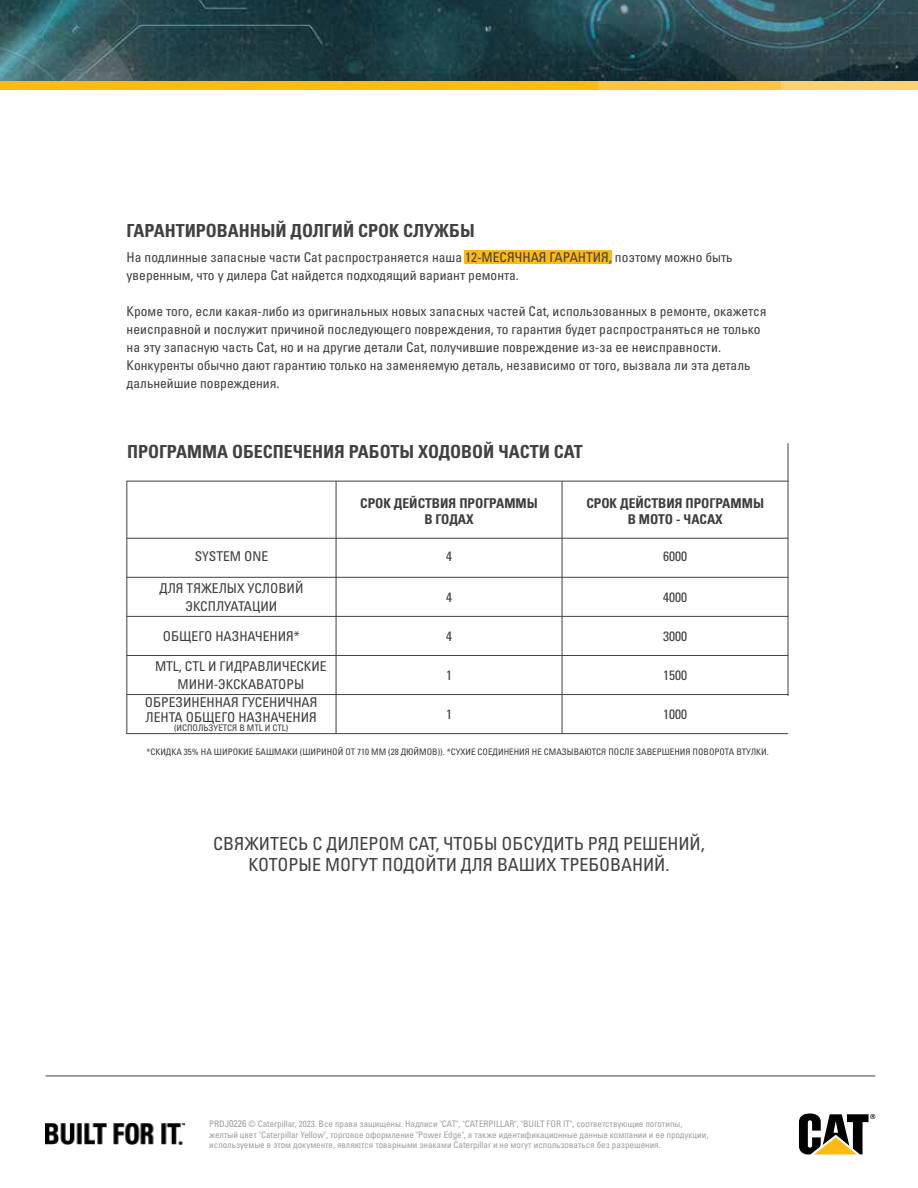
<style>
.page{position:relative;width:918px;height:1188px;background:#fff}
.page>*{position:absolute;margin:0;border:0;box-sizing:border-box;transform-origin:0 0}
.t1{font:condensed 18px/21px "Univers LTCYR 57";color:#414042;text-align:center}
.t2{font:18px "Univers LTCYR 67 Bold Cond";color:#414042}
.t3{font:condensed 13.5px/18px "Univers LTCYR 57";color:#414042}
.t4{font:condensed 13.5px/18px "Univers LTCYR 57";color:#3d3c3e;text-align:center}
.t5{font:13.5px/16.2px "Univers LTCYR 67 Bold Cond";color:#3d3c3e;text-align:center}
.t6{font:condensed 9px/10.8px "Univers LTCYR 57";color:#9d9fa2}
.t7{font:condensed 9px "Univers LTCYR 57";color:#3d3c3e}
.s1{font-size:9.75px}
</style>
<div class="page">
<svg style="left:799px;top:1114px;width:76px;height:40px"></svg>
<img style="left:45px;top:1123px;width:139px;height:22px">
<hr style="left:46px;top:1076px;width:829px;height:1px;background:#414042">
<hr style="left:788px;top:443px;width:1px;height:253px;background:#414042">
<div style="left:465px;top:251px;width:147px;height:13px;background:#fdba12"></div>
<hr style="left:127px;top:481px;width:661px;height:1px;background:#414042">
<hr style="left:127px;top:481px;width:1px;height:253px;background:#414042">
<hr style="left:562px;top:481px;width:1px;height:253px;background:#414042">
<hr style="left:336px;top:481px;width:1px;height:253px;background:#414042">
<hr style="left:127px;top:538px;width:661px;height:1px;background:#414042">
<hr style="left:127px;top:577px;width:661px;height:1px;background:#414042">
<hr style="left:127px;top:616px;width:661px;height:1px;background:#414042">
<hr style="left:127px;top:655px;width:661px;height:1px;background:#414042">
<hr style="left:127px;top:694px;width:661px;height:1px;background:#414042">
<hr style="left:127px;top:733px;width:661px;height:1px;background:#414042">
<img style="left:0;top:0;width:918px;height:81px">
<div style="left:597px;top:81px;width:184px;height:8px;background:#fec341"></div>
<div style="left:781px;top:81px;width:137px;height:8px;background:#ffd072"></div>
<div style="left:0;top:81px;width:597px;height:8px;background:#fdba12"></div>
<p class="t2" style="left:127px;top:219px;width:350px">ГАРАНТИРОВАННЫЙ ДОЛГИЙ СРОК СЛУЖБЫ</p>
<p class="t3" style="left:127px;top:247px;width:607px">На подлинные запасные части Cat распространяется наша 12-МЕСЯЧНАЯ ГАРАНТИЯ, поэтому можно быть уверенным, что у дилера Cat найдется подходящий вариант ремонта.</p>
<p class="t3" style="left:127px;top:301px;width:641px">Кроме того, если какая-либо из оригинальных новых запасных частей Cat, использованных в ремонте, окажется неисправной и послужит причиной последующего повреждения, то гарантия будет распространяться не только на эту запасную часть Cat, но и на другие детали Cat, получившие повреждение из-за ее неисправности.<br>Конкуренты обычно дают гарантию только на заменяемую деталь, независимо от того, вызвала ли эта деталь дальнейшие повреждения.</p>
<p class="t2" style="left:127px;top:441px;width:457px">ПРОГРАММА ОБЕСПЕЧЕНИЯ РАБОТЫ ХОДОВОЙ ЧАСТИ CAT</p>
<p class="t5" style="left:360px;top:495px;width:179px">СРОК ДЕЙСТВИЯ ПРОГРАММЫ<br>В ГОДАХ</p>
<p class="t5" style="left:586px;top:495px;width:179px">СРОК ДЕЙСТВИЯ ПРОГРАММЫ<br>В МОТО - ЧАСАХ</p>
<p class="t4" style="left:195px;top:547px;width:75px">SYSTEM ONE</p>
<p class="t4" style="left:446px;top:547px;width:7px">4</p>
<p class="t4" style="left:663px;top:547px;width:25px">6000</p>
<p class="t4" style="left:446px;top:588px;width:7px">4</p>
<p class="t4" style="left:663px;top:588px;width:25px">4000</p>
<p class="t4" style="left:446px;top:627px;width:7px">4</p>
<p class="t4" style="left:663px;top:627px;width:25px">3000</p>
<p class="t4" style="left:446px;top:666px;width:7px">1</p>
<p class="t4" style="left:663px;top:666px;width:25px">1500</p>
<p class="t4" style="left:446px;top:705px;width:7px">1</p>
<p class="t4" style="left:663px;top:705px;width:25px">1000</p>
<p class="t4" style="left:159px;top:579px;width:146px">ДЛЯ ТЯЖЕЛЫХ УСЛОВИЙ<br>ЭКСПЛУАТАЦИИ</p>
<p class="t4" style="left:163px;top:627px;width:139px">ОБЩЕГО НАЗНАЧЕНИЯ*</p>
<p class="t4" style="left:155px;top:657px;width:173px">MTL, CTL И ГИДРАВЛИЧЕСКИЕ<br>МИНИ-ЭКСКАВАТОРЫ</p>
<p class="t4" style="left:145px;top:695px;width:174px;line-height:15px;text-align:left">ОБРЕЗИНЕННАЯ ГУСЕНИЧНАЯ<br>ЛЕНТА ОБЩЕГО НАЗНАЧЕНИЯ</p>
<p class="t7" style="left:174px;top:722px;width:116px">(ИСПОЛЬЗУЕТСЯ В MTL И CTL)</p>
<p class="t7" style="left:146px;top:746px;width:624px">*СКИДКА 35% НА ШИРОКИЕ БАШМАКИ (ШИРИНОЙ ОТ 710 ММ (28 ДЮЙМОВ)). *СУХИЕ СОЕДИНЕНИЯ НЕ СМАЗЫВАЮТСЯ ПОСЛЕ ЗАВЕРШЕНИЯ ПОВОРОТА ВТУЛКИ.</p>
<p class="t1" style="left:213px;top:832px;width:493px">СВЯЖИТЕСЬ С ДИЛЕРОМ CAT, ЧТОБЫ ОБСУДИТЬ РЯД РЕШЕНИЙ,<br>КОТОРЫЕ МОГУТ ПОДОЙТИ ДЛЯ ВАШИХ ТРЕБОВАНИЙ.</p>
<p class="t6" style="left:209px;top:1118px;width:501px">PRDJ<span class="s1">0226</span> © Caterpillar, 2023. Все права защищены. Надписи "CAT", "CATERPILLAR", "BUILT FOR IT", соответствующие логотипы, желтый цвет "Caterpillar Yellow", торговое оформление "Power Edge", а также идентификационные данные компании и ее продукции, используемые в этом документе, являются товарными знаками Caterpillar и не могут использоваться без разрешения.</p>
</div>
